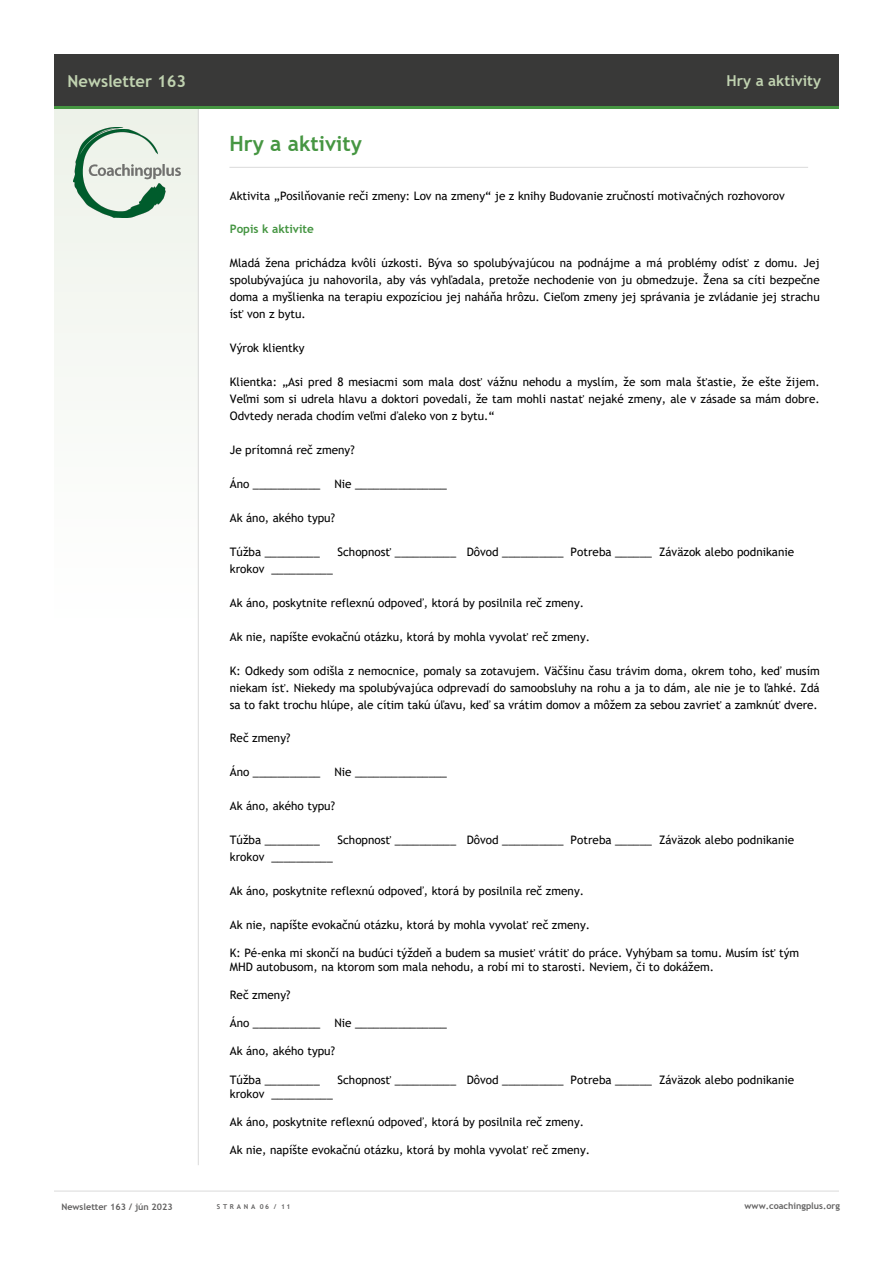
<style>
.page{position:relative;width:893px;height:1263px;background:#fff}
.page>*{position:absolute;margin:0;border:0;box-sizing:border-box;transform-origin:0 0}
.t1{font:700 21px "Trebuchet MS";color:#469642}
.t2{font:700 16.5px "Trebuchet MS";color:#c0d2b0}
.t3{font:700 15px "Trebuchet MS";color:#c0d2b0}
.t4{font:11.7px/17px "Trebuchet MS";color:#000;text-align:justify}
.t5{font:700 11.7px "Trebuchet MS";color:#459542}
.t6{font:700 9px "Trebuchet MS";color:#646363}
.t7{font:700 6.75px "Trebuchet MS";letter-spacing:.405em;color:#646363}
.s1{font-style:inherit}
</style>
<div class="page">
<div style="left:54px;top:106px;width:145px;height:525px;background:#f7f9f6"></div>
<hr style="left:54px;top:1191px;width:785px;height:1px;background:#dadada">
<hr style="left:198px;top:108px;width:1px;height:1057px;background:#dadada">
<div style="left:54px;top:54px;width:785px;height:53px;background:#393938"></div>
<hr style="left:54px;top:106px;width:785px;height:3px;background:#469642">
<img style="left:74px;top:127px;width:106px;height:91px">
<hr style="left:229px;top:167px;width:579px;height:1px;background:#dadada">
<h2 class="t2" style="left:68px;top:70px;width:120px">Newsletter 163</h2>
<p class="t3" style="left:727px;top:71px;width:96px">Hry a aktivity</p>
<h1 class="t1" style="left:229px;top:130px;width:134px">Hry a aktivity</h1>
<p class="t4" style="left:230px;top:187px;width:557px">Aktivita „Posilňovanie reči zmeny: Lov na zmeny“ je z knihy Budovanie zručností motivačných rozhovorov</p>
<p class="t5" style="left:230px;top:222px;width:86px">Popis k aktivite</p>
<p class="t4" style="left:230px;top:255px;width:591px">Mladá žena prichádza kvôli úzkosti. Býva so spolubývajúcou na podnájme a má problémy odísť z domu. Jej spolubývajúca ju nahovorila, aby vás vyhľadala, pretože nechodenie von ju obmedzuje. Žena sa cíti bezpečne doma a myšlienka na terapiu expozíciou jej naháňa hrôzu. Cieľom zmeny jej správania je zvládanie jej strachu ísť von z bytu.</p>
<p class="t4" style="left:230px;top:339px;width:76px">Výrok klientky</p>
<p class="t4" style="left:230px;top:373px;width:591px">Klientka: „Asi pred 8 mesiacmi som mala dosť vážnu nehodu a myslím, že som mala šťastie, že ešte žijem.<br>Veľmi som si udrela hlavu a doktori povedali, že tam mohli nastať nejaké zmeny, ale v zásade sa mám dobre.<br>Odvtedy nerada chodím veľmi ďaleko von z bytu.“</p>
<p class="t4" style="left:230px;top:441px;width:126px">Je prítomná reč zmeny?</p>
<p class="t4" style="left:230px;top:475px;width:219px">Áno ___________ Nie _______________</p>
<p class="t4" style="left:230px;top:509px;width:107px">Ak áno, akého typu?</p>
<p class="t4" style="left:230px;top:543px;width:92px">Túžba _________</p>
<p class="t4" style="left:338px;top:543px;width:458px">Schopnosť __________ Dôvod __________ Potreba ______ Záväzok alebo podnikanie</p>
<p class="t4" style="left:230px;top:560px;width:104px">krokov __________</p>
<p class="t4" style="left:230px;top:594px;width:356px">Ak áno, poskytnite reflexnú odpoveď, ktorá by posilnila reč zmeny.</p>
<p class="t4" style="left:230px;top:628px;width:362px">Ak nie, napíšte evokačnú otázku, ktorá by mohla vyvolať reč zmeny.</p>
<p class="t4" style="left:230px;top:662px;width:591px">K: Odkedy som odišla z nemocnice, pomaly sa zotavujem. Väčšinu času trávim doma, okrem toho, keď musím niekam ísť. Niekedy ma spolubývajúca odprevadí do samoobsluhy na rohu a ja to dám, ale nie je to ľahké. Zdá sa to fakt trochu hlúpe, ale cítim takú úľavu, keď sa vrátim domov a môžem za sebou zavrieť a zamknúť dvere.</p>
<p class="t4" style="left:230px;top:730px;width:62px">Reč zmeny?</p>
<p class="t4" style="left:230px;top:764px;width:219px">Áno ___________ Nie _______________</p>
<p class="t4" style="left:230px;top:798px;width:107px">Ak áno, akého typu?</p>
<p class="t4" style="left:230px;top:831px;width:92px">Túžba _________</p>
<p class="t4" style="left:338px;top:831px;width:458px">Schopnosť __________ Dôvod __________ Potreba ______ Záväzok alebo podnikanie</p>
<p class="t4" style="left:230px;top:848px;width:104px">krokov __________</p>
<p class="t4" style="left:230px;top:882px;width:356px">Ak áno, poskytnite reflexnú odpoveď, ktorá by posilnila reč zmeny.</p>
<p class="t4" style="left:230px;top:916px;width:362px">Ak nie, napíšte evokačnú otázku, ktorá by mohla vyvolať reč zmeny.</p>
<p class="t4" style="left:230px;top:946px;width:571px;line-height:14.1px">K: Pé-enka mi skončí na budúci týždeň a budem sa musieť vrátiť do práce. Vyhýbam sa tomu. Musím ísť tým<br>MHD autobusom, na ktorom som mala nehodu, a robí mi to starosti. Neviem, či to dokážem.</p>
<p class="t4" style="left:230px;top:986px;width:62px">Reč zmeny?</p>
<p class="t4" style="left:230px;top:1015px;width:219px">Áno ___________ Nie _______________</p>
<p class="t4" style="left:230px;top:1043px;width:107px">Ak áno, akého typu?</p>
<p class="t4" style="left:230px;top:1071px;width:92px">Túžba _________</p>
<p class="t4" style="left:338px;top:1071px;width:458px">Schopnosť __________ Dôvod __________ Potreba ______ Záväzok alebo podnikanie</p>
<p class="t4" style="left:230px;top:1085px;width:104px">krokov __________</p>
<p class="t4" style="left:230px;top:1113px;width:356px">Ak áno, poskytnite reflexnú odpoveď, ktorá by posilnila reč zmeny.</p>
<p class="t4" style="left:230px;top:1141px;width:362px">Ak nie, napíšte evokačnú otázku, ktorá by mohla vyvolať reč zmeny.</p>
<p class="t6" style="left:61px;top:1201px;width:113px">Newsletter 16<span class="s1">3</span> / <span class="s1">jún</span> 2023</p>
<p class="t7" style="left:217px;top:1202px;width:75px">STRANA <span class="s1">06</span> / <span class="s1">11</span></p>
<p class="t6" style="left:745px;top:1200px;width:97px">www.coachingplus.org</p>
</div>
